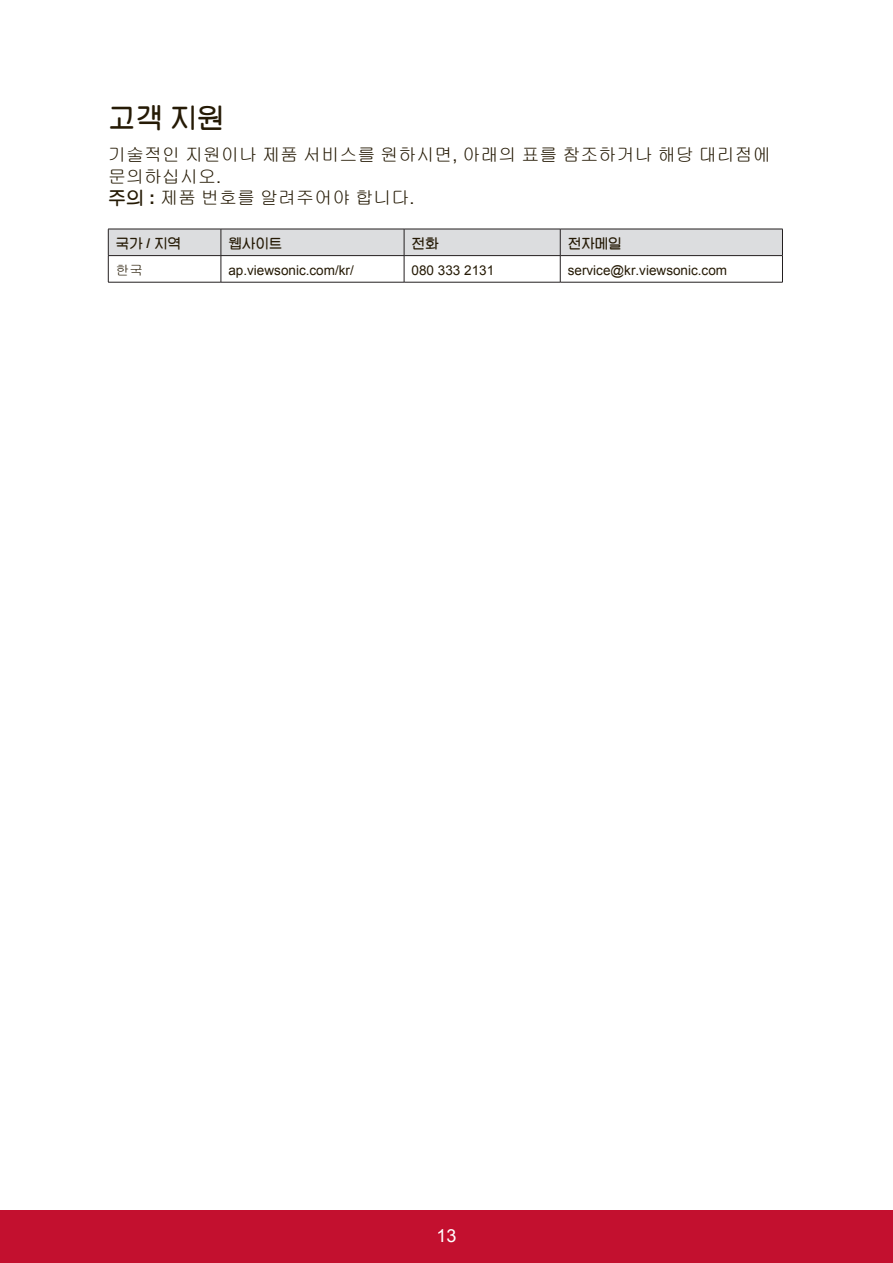
<style>
.page{position:relative;width:893px;height:1263px;background:#fff}
.page>*{position:absolute;margin:0;border:0;box-sizing:border-box;transform-origin:0 0}
.t1{font:27px "Tae Gulim";color:#251a05}
.t2{font:18px/21.6px "Gulim";color:#251a05}
.t3{font:18px "Arial";color:#fff}
.t4{font:13.5px "Arial";color:#251a05}
.t5{font:13.5px "Tae Gulim";color:#251a05}
.t6{font:13.5px "Gulim";color:#251a05}
.s1{font-family:"Arial"}
.s2{font-family:"Tae Gulim"}
.s3{font-family:"Arial";font-weight:700}
</style>
<div class="page">
<div style="left:0;top:1210px;width:892px;height:53px;background:#c3102f"></div>
<svg style="left:108px;top:229px;width:674px;height:53px"></svg>
<hr style="left:108px;top:282px;width:113px;height:1px;background:#231f20">
<hr style="left:221px;top:282px;width:183px;height:1px;background:#231f20">
<hr style="left:404px;top:282px;width:156px;height:1px;background:#231f20">
<hr style="left:560px;top:282px;width:222px;height:1px;background:#231f20">
<h1 class="t1" style="left:108px;top:103px;width:117px">고객 지원</h1>
<p class="t2" style="left:108px;top:144px;width:664px">기술적인 지원이나 제품 서비스를 원하시면<span class="s1">,</span> 아래의 표를 참조하거나 해당 대리점에 문의하십시오<span class="s1">.<br></span><span class="s2">주의</span> <span class="s3">:</span> 제품 번호를 알려주어야 합니다<span class="s1">.</span></p>
<p class="t5" style="left:116px;top:236px;width:67px">국가 <span class="s3">/</span> 지역</p>
<p class="t5" style="left:228px;top:236px;width:55px">웹사이트</p>
<p class="t5" style="left:411px;top:236px;width:28px">전화</p>
<p class="t5" style="left:567px;top:236px;width:55px">전자메일</p>
<p class="t6" style="left:116px;top:263px;width:28px">한국</p>
<p class="t4" style="left:228px;top:261px;width:127px">ap.viewsonic.com/kr/</p>
<p class="t4" style="left:411px;top:261px;width:84px">080 333 2131</p>
<p class="t4" style="left:567px;top:261px;width:161px">service@kr.viewsonic.com</p>
<p class="t3" style="left:436px;top:1223px;width:22px">13</p>
</div>
